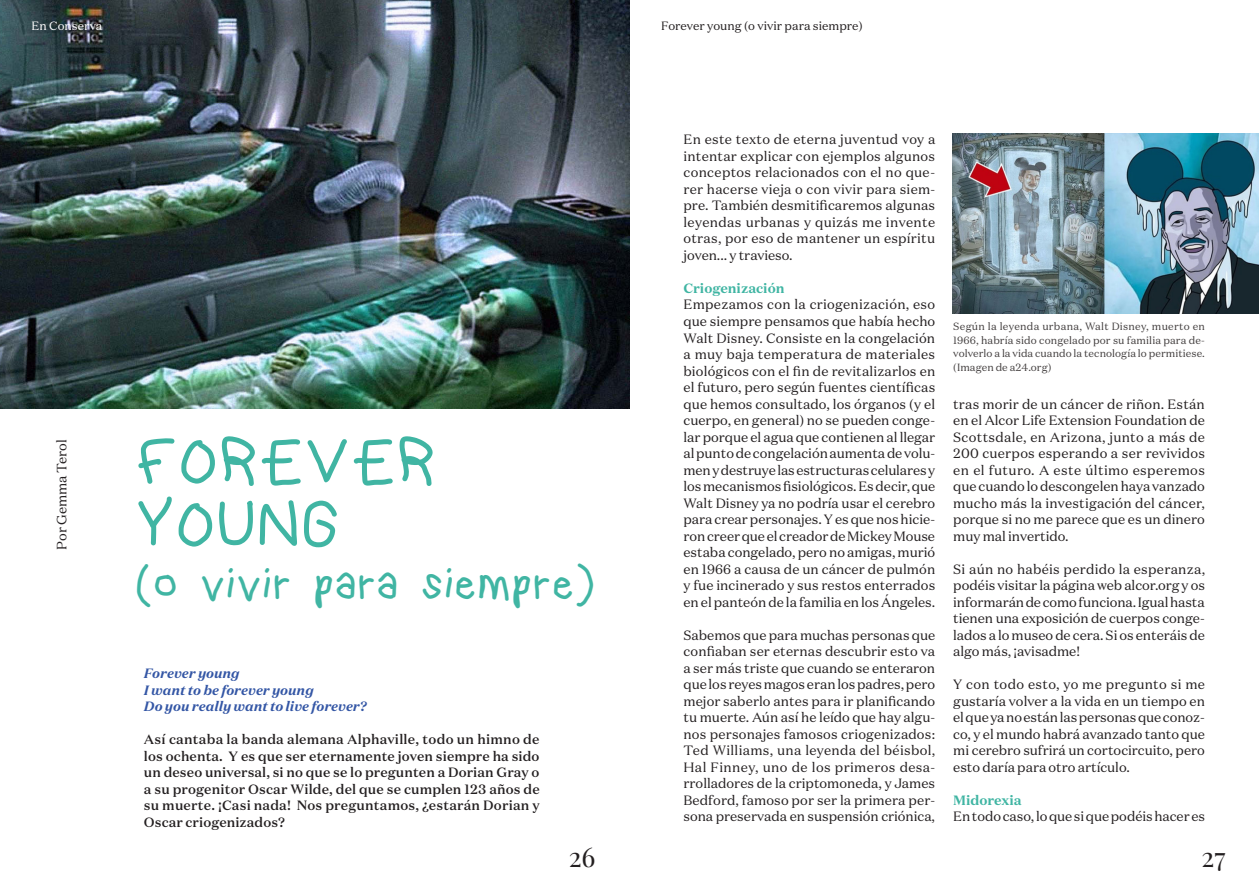
<style>
.page{position:relative;width:1259px;height:893px;background:#fff}
.page>*{position:absolute;margin:0;border:0;box-sizing:border-box;transform-origin:0 0}
.t1{font:69.3px/63px "kindergarten";color:#40b5a3}
.t2{font:48px "kindergarten";color:#40b5a3}
.t3{font:27px "Playfair Display";color:#231f20}
.t4{font:13.5px/16.5px "Domaine Text";letter-spacing:-.005em;color:#231f20;text-align:justify}
.t5{font:500 13.5px/16.5px "Domaine Text";letter-spacing:.015em;color:#231f20;text-align:justify}
.t6{font:italic 700 13.5px "Domaine Text";letter-spacing:-.005em;color:#3356a5}
.t7{font:700 13.5px "Domaine Text";letter-spacing:-.005em;color:#40b5a3}
.t8{font:12px "Domaine Text";color:#231f20}
.t9{font:12px "Domaine Text";color:#fff}
.t10{font:10.5px/13.5px "Domaine Text";letter-spacing:.005em;color:#433f3f;text-align:justify}
</style>
<div class="page">
<img style="left:0;top:0;width:629px;height:408px">
<img style="left:952px;top:134px;width:307px;height:179px">
<p class="t9" style="left:31px;top:18px;width:72px">En Conserva</p>
<p class="t4" style="left:53px;top:550px;width:112px;rotate:-90deg">Por Gemma Terol</p>
<p class="t1" style="left:135px;top:435px;width:303px">FOREVER<br>YOUNG</p>
<p class="t2" style="left:135px;top:563px;width:462px">(o vivir para siempre)</p>
<p class="t6" style="left:144px;top:664px;width:97px">Forever young</p>
<p class="t6" style="left:144px;top:681px;width:171px">I want to be forever young</p>
<p class="t6" style="left:144px;top:697px;width:224px">Do you really want to live forever?</p>
<p class="t5" style="left:144px;top:731px;width:397px">Así cantaba la banda alemana Alphaville, todo un himno de los ochenta. Y es que ser eternamente joven siempre ha sido un deseo universal, si no que se lo pregunten a Dorian Gray o a su progenitor Oscar Wilde, del que se cumplen 123 años de su muerte. ¡Casi nada! Nos preguntamos, ¿estarán Dorian y Oscar criogenizados?</p>
<p class="t3" style="left:568px;top:836px;width:28px">26</p>
<p class="t8" style="left:661px;top:18px;width:203px">Forever young (o vivir para siempre)</p>
<p class="t4" style="left:683px;top:131px;width:253px">En este texto de eterna juventud voy a intentar explicar con ejemplos algunos conceptos relacionados con el no que&shy;rer hacerse vieja o con vivir para siem&shy;pre. También desmitificaremos algunas leyendas urbanas y quizás me invente otras, por eso de mantener un espíritu joven... y travieso.</p>
<p class="t7" style="left:683px;top:279px;width:103px">Criogenización</p>
<p class="t4" style="left:683px;top:296px;width:253px">Empezamos con la criogenización, eso que siempre pensamos que había hecho Walt Disney. Consiste en la congelación a muy baja temperatura de materiales biológicos con el fin de revitalizarlos en el futuro, pero según fuentes científicas que hemos consultado, los órganos (y el cuerpo, en general) no se pueden conge&shy;lar porque el agua que contienen al llegar al punto de congelación aumenta de volu&shy;men y destruye las estructuras celulares y los mecanismos fisiológicos. Es decir, que Walt Disney ya no podría usar el cerebro para crear personajes. Y es que nos hicie&shy;ron creer que el creador de Mickey Mouse estaba congelado, pero no amigas, murió en 1966 a causa de un cáncer de pulmón y fue incinerado y sus restos enterrados en el panteón de la familia en los Ángeles.</p>
<p class="t4" style="left:683px;top:626px;width:253px">Sabemos que para muchas personas que confiaban ser eternas descubrir esto va a ser más triste que cuando se enteraron que los reyes magos eran los padres, pero mejor saberlo antes para ir planificando tu muerte. Aún así he leído que hay algu&shy;nos personajes famosos criogenizados:<br>Ted Williams, una leyenda del béisbol, Hal Finney, uno de los primeros desa&shy;rrolladores de la criptomoneda, y James Bedford, famoso por ser la primera per&shy;sona preservada en suspensión criónica,</p>
<p class="t10" style="left:953px;top:320px;width:253px">Según la leyenda urbana, Walt Disney, muerto en 1966, habría sido congelado por su familia para de&shy;volverlo a la vida cuando la tecnología lo permitiese.</p>
<p class="t10" style="left:953px;top:360px;width:100px">(Imagen de a24.org)</p>
<p class="t4" style="left:953px;top:395px;width:253px">tras morir de un cáncer de riñon. Están en el Alcor Life Extension Foundation de Scottsdale, en Arizona, junto a más de 200 cuerpos esperando a ser revividos en el futuro. A este último esperemos que cuando lo descongelen haya vanzado mucho más la investigación del cáncer, porque si no me parece que es un dinero muy mal invertido.</p>
<p class="t4" style="left:953px;top:560px;width:253px">Si aún no habéis perdido la esperanza, podéis visitar la página web alcor.org y os informarán de como funciona. Igual hasta tienen una exposición de cuerpos conge&shy;lados a lo museo de cera. Si os enteráis de algo más, ¡avisadme!</p>
<p class="t4" style="left:953px;top:676px;width:253px">Y con todo esto, yo me pregunto si me gustaría volver a la vida en un tiempo en el que ya no están las personas que conoz&shy;co, y el mundo habrá avanzado tanto que mi cerebro sufrirá un cortocircuito, pero esto daría para otro artículo.</p>
<p class="t7" style="left:953px;top:791px;width:70px">Midorexia</p>
<p class="t4" style="left:953px;top:808px;width:253px">En todo caso, lo que si que podéis hacer es</p>
<p class="t3" style="left:1201px;top:836px;width:25px">27</p>
</div>
